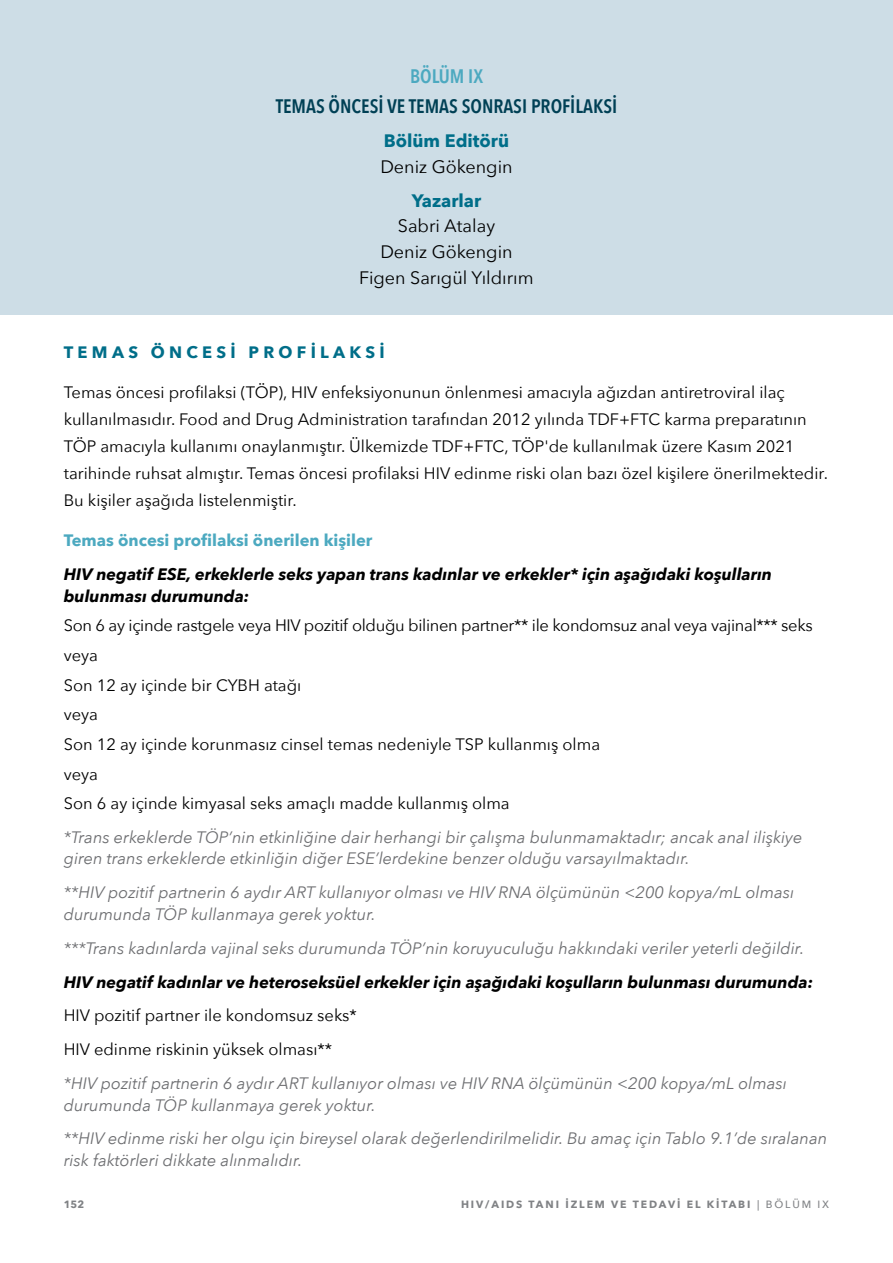
<style>
.page{position:relative;width:893px;height:1263px;background:#fff}
.page>*{position:absolute;margin:0;border:0;box-sizing:border-box;transform-origin:0 0}
.t1{font:600 19.5px "Avenir Next Condensed";color:#004055}
.t2{font:600 19.5px "Avenir Next Condensed";color:#4ca9c0}
.t3{font:18px/25.7px "Avenir Next";color:#000;text-align:center}
.t4{font:700 18px "Avenir Next";color:#006e89}
.t5{font:16.5px/29.7px "Avenir Next";color:#000}
.t6{font:italic 16.5px/21.1px "Avenir Next";color:#6d6e71}
.t7{font:italic 700 16.5px/21.1px "Avenir Next";color:#000}
.t8{font:700 16.5px "Avenir Next";color:#4ca9c0}
.t9{font:700 16.5px "Avenir Next";letter-spacing:.26em;color:#006e89}
.t10{font:700 10.5px "Avenir Next";letter-spacing:.18em;color:#808285}
.s1{font-weight:500}
</style>
<div class="page">
<div style="left:0;top:0;width:893px;height:315px;background:#cddde6"></div>
<p class="t2" style="left:410px;top:60px;width:75px">BÖLÜM IX</p>
<p class="t1" style="left:276px;top:89px;width:343px">TEMAS ÖNCESİ VE TEMAS SONRASI PROFİLAKSİ</p>
<p class="t4" style="left:384px;top:125px;width:127px">Bölüm Editörü</p>
<p class="t3" style="left:380px;top:153px;width:134px">Deniz Gökengin</p>
<p class="t4" style="left:412px;top:185px;width:71px">Yazarlar</p>
<p class="t3" style="left:359px;top:213px;width:176px">Sabri Atalay<br>Deniz Gökengin<br>Figen Sarıgül Yıldırım</p>
<p class="t9" style="left:64px;top:338px;width:323px">TEMAS ÖNCESİ PROFİLAKSİ</p>
<p class="t5" style="left:64px;top:378px;width:766px;line-height:27.2px">Temas öncesi profilaksi (TÖP), HIV enfeksiyonunun önlenmesi amacıyla ağızdan antiretroviral ilaç kullanılmasıdır. Food and Drug Administration tarafından 2012 yılında TDF+FTC karma preparatının TÖP amacıyla kullanımı onaylanmıştır. Ülkemizde TDF+FTC, TÖP'de kullanılmak üzere Kasım 2021 tarihinde ruhsat almıştır. Temas öncesi profilaksi HIV edinme riski olan bazı özel kişilere önerilmektedir.<br>Bu kişiler aşağıda listelenmiştir.</p>
<p class="t8" style="left:64px;top:526px;width:310px">Temas öncesi profilaksi önerilen kişiler</p>
<p class="t7" style="left:64px;top:564px;width:710px">HIV negatif ESE, erkeklerle seks yapan trans kadınlar ve erkekler* için aşağıdaki koşulların bulunması durumunda:</p>
<p class="t5" style="left:64px;top:610px;width:750px">Son 6 ay içinde rastgele veya HIV pozitif olduğu bilinen partner** ile kondomsuz anal veya vajinal*** seks veya<br>Son 12 ay içinde bir CYBH atağı<br>veya<br>Son 12 ay içinde korunmasız cinsel temas nedeniyle TSP kullanmış olma<br>veya<br>Son 6 ay içinde kimyasal seks amaçlı madde kullanmış olma</p>
<p class="t6" style="left:64px;top:826px;width:740px">*Trans erkeklerde TÖP’nin etkinliğine dair herhangi bir çalışma bulunmamaktadır; ancak anal ilişkiye giren trans erkeklerde etkinliğin diğer ESE’lerdekine benzer olduğu varsayılmaktadır.</p>
<p class="t6" style="left:64px;top:881px;width:732px">**HIV pozitif partnerin 6 aydır ART kullanıyor olması ve HIV RNA ölçümünün &lt;200 kopya/mL olması durumunda TÖP kullanmaya gerek yoktur.</p>
<p class="t6" style="left:64px;top:936px;width:742px">***Trans kadınlarda vajinal seks durumunda TÖP’nin koruyuculuğu hakkındaki veriler yeterli değildir.</p>
<p class="t7" style="left:64px;top:971px;width:751px">HIV negatif kadınlar ve heteroseksüel erkekler için aşağıdaki koşulların bulunması durumunda:</p>
<p class="t5" style="left:64px;top:998px;width:295px;line-height:33.9px">HIV pozitif partner ile kondomsuz seks*<br>HIV edinme riskinin yüksek olması**</p>
<p class="t6" style="left:64px;top:1072px;width:725px">*HIV pozitif partnerin 6 aydır ART kullanıyor olması ve HIV RNA ölçümünün &lt;200 kopya/mL olması durumunda TÖP kullanmaya gerek yoktur.</p>
<p class="t6" style="left:64px;top:1127px;width:765px">**HIV edinme riski her olgu için bireysel olarak değerlendirilmelidir. Bu amaç için Tablo 9.1’de sıralanan risk faktörleri dikkate alınmalıdır.</p>
<p class="t10" style="left:64px;top:1195px;width:22px">152</p>
<p class="t10" style="left:461px;top:1195px;width:370px">HIV/AIDS TANI İZLEM VE TEDAVİ EL KİTABI <span class="s1">| BÖLÜM IX</span></p>
</div>
